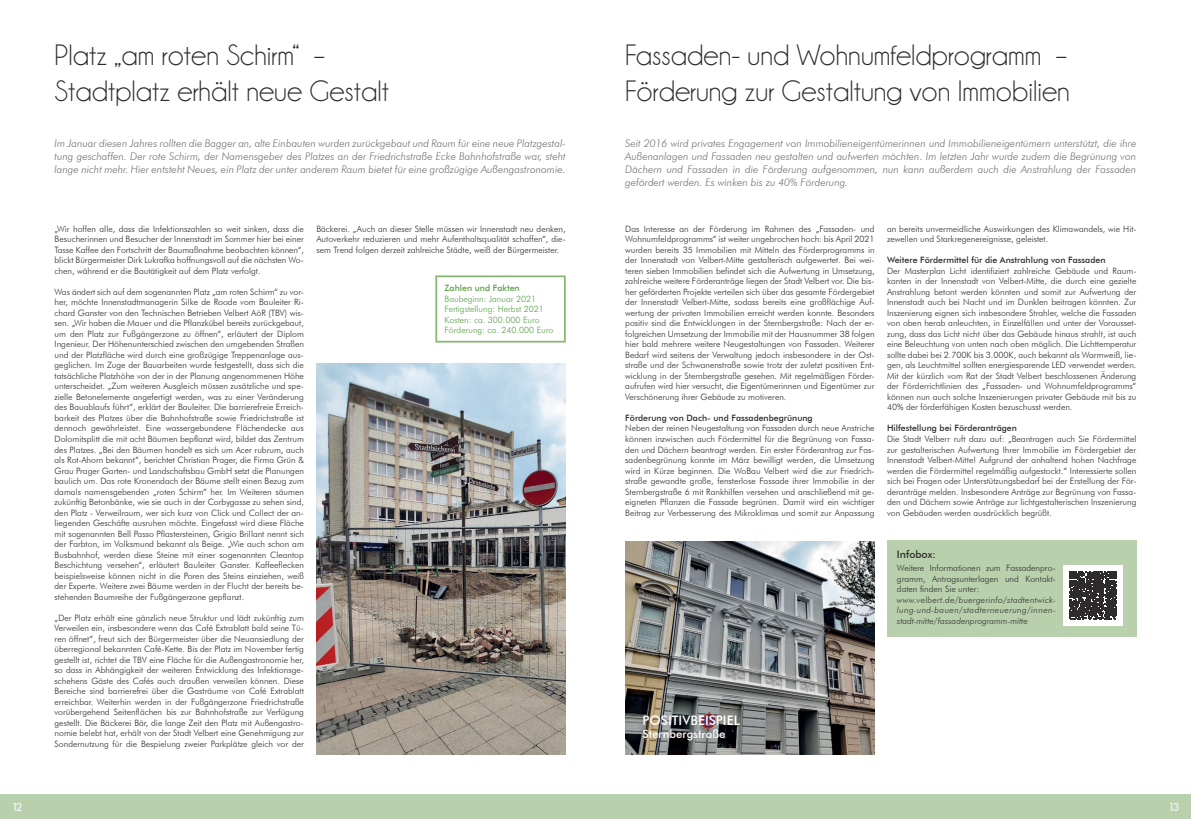
<style>
.page{position:relative;width:1191px;height:819px;background:#fff}
.page>*{position:absolute;margin:0;border:0;box-sizing:border-box;transform-origin:0 0}
.t1{font:29.75px/35.7px "Champagne&Limousines";color:#2e2b2c}
.t2{font:500 13.12px "Futura BT";color:#fff}
.t3{font:500 12.25px "Futura PT";color:#f2f3f4}
.t4{font:500 11.38px "Futura BT";color:#fff}
.t5{font:italic 300 10.5px/13.1px "Futura BT";color:#6c6d70;text-align:justify}
.t6{font:500 10.5px "Futura BT";color:#2e2b2c}
.t7{font:300 8.75px/10.5px "Futura BT";color:#2e2b2c;text-align:justify}
.t8{font:500 8.75px "Futura BT";color:#2e2b2c}
.t9{font:italic 300 8.75px/10.5px "Futura BT";color:#2e2b2c;text-align:justify}
.t10{font:300 8.75px/10.5px "Futura BT";color:#599f46}
.t11{font:500 8.75px "Futura BT";color:#599f46}
</style>
<div class="page">
<div style="left:0;top:794px;width:1191px;height:25px;background:#b8d1ac"></div>
<div style="left:887px;top:540px;width:249px;height:96px;background:#b8d1ac"></div>
<div style="left:435px;top:275px;width:131px;height:67px;border:2px solid #86b675"></div>
<img style="left:316px;top:363px;width:250px;height:391px">
<div style="left:1063px;top:565px;width:59px;height:60px;background:#fff"></div>
<svg style="left:1069px;top:571px;width:47px;height:48px;background:#423f40"></svg>
<img style="left:625px;top:541px;width:249px;height:213px">
<h1 class="t1" style="left:55px;top:37px;width:336px">Platz „am roten Schirm“ –<br>Stadtplatz erhält neue Gestalt</h1>
<h1 class="t1" style="left:625px;top:37px;width:446px">Fassaden- und Wohnumfeldprogramm –<br>Förderung zur Gestaltung von Immobilien</h1>
<p class="t5" style="left:55px;top:137px;width:512px">Im Januar diesen Jahres rollten die Bagger an, alte Einbauten wurden zurückgebaut und Raum für eine neue Platzgestal&shy;tung geschaffen. Der rote Schirm, der Namensgeber des Platzes an der Friedrichstraße Ecke Bahnhofstraße war, steht lange nicht mehr. Hier entsteht Neues, ein Platz der unter anderem Raum bietet für eine großzügige Außengastronomie.</p>
<p class="t7" style="left:55px;top:223px;width:251px">„Wir hoffen alle, dass die Infektionszahlen so weit sinken, dass die Besucherinnen und Besucher der Innenstadt im Sommer hier bei einer Tasse Kaffee den Fortschritt der Baumaßnahme beobachten können“, blickt Bürgermeister Dirk Lukrafka hoffnungsvoll auf die nächsten Wo&shy;chen, während er die Bautätigkeit auf dem Platz verfolgt.</p>
<p class="t7" style="left:55px;top:286px;width:251px">Was ändert sich auf dem sogenannten Platz „am roten Schirm“ zu vor&shy;her, möchte Innenstadtmanagerin Silke de Roode vom Bauleiter Ri&shy;chard Ganster von den Technischen Betrieben Velbert AöR (TBV) wis&shy;sen. „Wir haben die Mauer und die Pflanzkübel bereits zurückgebaut, um den Platz zur Fußgängerzone zu öffnen“, erläutert der Diplom Ingenieur. Der Höhenunterschied zwischen den umgebenden Straßen und der Platzfläche wird durch eine großzügige Treppenanlage aus&shy;geglichen. Im Zuge der Bauarbeiten wurde festgestellt, dass sich die tatsächliche Platzhöhe von der in der Planung angenommenen Höhe unterscheidet. „Zum weiteren Ausgleich müssen zusätzliche und spe&shy;zielle Betonelemente angefertigt werden, was zu einer Veränderung des Bauablaufs führt“, erklärt der Bauleiter. Die barrierefreie Erreich&shy;barkeit des Platzes über die Bahnhofstraße sowie Friedrichstraße ist dennoch gewährleistet. Eine wassergebundene Flächendecke aus Dolomitsplitt die mit acht Bäumen bepflanzt wird, bildet das Zentrum des Platzes. „Bei den Bäumen handelt es sich um Acer rubrum, auch als Rot-Ahorn bekannt“, berichtet Christian Prager, die Firma Grün &amp; Grau Prager Garten- und Landschaftsbau GmbH setzt die Planungen baulich um. Das rote Kronendach der Bäume stellt einen Bezug zum damals namensgebenden „roten Schirm“ her. Im Weiteren säumen zukünftig Betonbänke, wie sie auch in der Corbygasse zu sehen sind, den Platz - Verweilraum, wer sich kurz von Click und Collect der an&shy;liegenden Geschäfte ausruhen möchte. Eingefasst wird diese Fläche mit sogenannten Bell Passo Pflastersteinen, Grigio Brillant nennt sich der Farbton, im Volksmund bekannt als Beige. „Wie auch schon am Busbahnhof, werden diese Steine mit einer sogenannten Cleantop Beschichtung versehen“, erläutert Bauleiter Ganster. Kaffeeflecken beispielsweise können nicht in die Poren des Steins einziehen, weiß der Experte. Weitere zwei Bäume werden in der Flucht der bereits be&shy;stehenden Baumreihe der Fußgängerzone gepflanzt.</p>
<p class="t7" style="left:55px;top:612px;width:251px">„Der Platz erhält eine gänzlich neue Struktur und lädt zukünftig zum Verweilen ein, insbesondere wenn das Café Extrablatt bald seine Tü&shy;ren öffnet“, freut sich der Bürgermeister über die Neuansiedlung der überregional bekannten Café-Kette. Bis der Platz im November fertig gestellt ist, richtet die TBV eine Fläche für die Außengastronomie her, so dass in Abhängigkeit der weiteren Entwicklung des Infektionsge&shy;schehens Gäste des Cafés auch draußen verweilen können. Diese Bereiche sind barrierefrei über die Gasträume von Café Extrablatt erreichbar. Weiterhin werden in der Fußgängerzone Friedrichstraße vorübergehend Seitenflächen bis zur Bahnhofstraße zur Verfügung gestellt. Die Bäckerei Bär, die lange Zeit den Platz mit Außengastro&shy;nomie belebt hat, erhält von der Stadt Velbert eine Genehmigung zur Sondernutzung für die Bespielung zweier Parkplätze gleich vor der</p>
<p class="t7" style="left:316px;top:223px;width:251px">Bäckerei. „Auch an dieser Stelle müssen wir Innenstadt neu denken, Autoverkehr reduzieren und mehr Aufenthaltsqualität schaffen“, die&shy;sem Trend folgen derzeit zahlreiche Städte, weiß der Bürgermeister.</p>
<p class="t11" style="left:444px;top:283px;width:77px">Zahlen und Fakten</p>
<p class="t10" style="left:444px;top:293px;width:110px">Baubeginn: Januar 2021<br>Fertigstellung: Herbst 2021<br>Kosten: ca. 300.000 Euro<br>Förderung: ca. 240.000 Euro</p>
<p class="t5" style="left:625px;top:137px;width:512px">Seit 2016 wird privates Engagement von Immobilieneigentümerinnen und Immobilieneigentümern unterstützt, die ihre Außenanlagen und Fassaden neu gestalten und aufwerten möchten. Im letzten Jahr wurde zudem die Begrünung von Dächern und Fassaden in die Förderung aufgenommen, nun kann außerdem auch die Anstrahlung der Fassaden gefördert werden. Es winken bis zu 40% Förderung.</p>
<p class="t7" style="left:887px;top:223px;width:251px">an bereits unvermeidliche Auswirkungen des Klimawandels, wie Hit&shy;zewellen und Starkregenereignisse, geleistet.</p>
<p class="t8" style="left:887px;top:255px;width:220px">Weitere Fördermittel für die Anstrahlung von Fassaden</p>
<p class="t7" style="left:887px;top:265px;width:251px">Der Masterplan Licht identifiziert zahlreiche Gebäude und Raum&shy;kanten in der Innenstadt von Velbert-Mitte, die durch eine gezielte Anstrahlung betont werden könnten und somit zur Aufwertung der Innenstadt auch bei Nacht und im Dunklen beitragen könnten. Zur Inszenierung eignen sich insbesondere Strahler, welche die Fassaden von oben herab anleuchten, in Einzelfällen und unter der Vorausset&shy;zung, dass das Licht nicht über das Gebäude hinaus strahlt, ist auch eine Beleuchtung von unten nach oben möglich. Die Lichttemperatur sollte dabei bei 2.700K bis 3.000K, auch bekannt als Warmweiß, lie&shy;gen, als Leuchtmittel sollten energiesparende LED verwendet werden.<br>Mit der kürzlich vom Rat der Stadt Velbert beschlossenen Änderung der Förderrichtlinien des „Fassaden- und Wohnumfeldprogramms“ können nun auch solche Inszenierungen privater Gebäude mit bis zu 40% der förderfähigen Kosten bezuschusst werden.</p>
<p class="t8" style="left:887px;top:423px;width:131px">Hilfestellung bei Förderanträgen</p>
<p class="t7" style="left:887px;top:433px;width:251px">Die Stadt Velberr ruft dazu auf: „Beantragen auch Sie Fördermittel zur gestalterischen Aufwertung Ihrer Immobilie im Fördergebiet der Innenstadt Velbert-Mitte! Aufgrund der anhaltend hohen Nachfrage werden die Fördermittel regelmäßig aufgestockt.“ Interessierte sollen sich bei Fragen oder Unterstützungsbedarf bei der Erstellung der För&shy;deranträge melden. Insbesondere Anträge zur Begrünung von Fassa&shy;den und Dächern sowie Anträge zur lichtgestalterischen Inszenierung von Gebäuden werden ausdrücklich begrüßt.</p>
<p class="t6" style="left:897px;top:548px;width:41px">Infobox:</p>
<p class="t7" style="left:897px;top:562px;width:160px">Weitere Informationen zum Fassadenpro&shy;gramm, Antragsunterlagen und Kontakt&shy;daten finden Sie unter:</p>
<p class="t9" style="left:897px;top:594px;width:160px">www.velbert.de/buergerinfo/stadtentwick&shy;lung-und-bauen/stadterneuerung/innen&shy;stadt-mitte/fassadenprogramm-mitte</p>
<p class="t7" style="left:625px;top:223px;width:251px">Das Interesse an der Förderung im Rahmen des „Fassaden- und Wohnumfeldprogramms“ ist weiter ungebrochen hoch: bis April 2021 wurden bereits 35 Immobilien mit Mitteln des Förderprogramms in der Innenstadt von Velbert-Mitte gestalterisch aufgewertet. Bei wei&shy;teren sieben Immobilien befindet sich die Aufwertung in Umsetzung, zahlreiche weitere Förderanträge liegen der Stadt Velbert vor. Die bis&shy;her geförderten Projekte verteilen sich über das gesamte Fördergebiet der Innenstadt Velbert-Mitte, sodass bereits eine großflächige Auf&shy;wertung der privaten Immobilien erreicht werden konnte. Besonders positiv sind die Entwicklungen in der Sternbergstraße: Nach der er&shy;folgreichen Umsetzung der Immobilie mit der Hausnummer 38 folgen hier bald mehrere weitere Neugestaltungen von Fassaden. Weiterer Bedarf wird seitens der Verwaltung jedoch insbesondere in der Ost&shy;straße und der Schwanenstraße sowie trotz der zuletzt positiven Ent&shy;wicklung in der Sternbergstraße gesehen. Mit regelmäßigen Förder&shy;aufrufen wird hier versucht, die Eigentümerinnen und Eigentümer zur Verschönerung ihrer Gebäude zu motiveren.</p>
<p class="t8" style="left:625px;top:412px;width:189px">Förderung von Dach- und Fassadenbegrünung</p>
<p class="t7" style="left:625px;top:423px;width:251px">Neben der reinen Neugestaltung von Fassaden durch neue Anstriche können inzwischen auch Fördermittel für die Begrünung von Fassa&shy;den und Dächern beantragt werden. Ein erster Förderantrag zur Fas&shy;sadenbegrünung konnte im März bewilligt werden, die Umsetzung wird in Kürze beginnen. Die WoBau Velbert wird die zur Friedrich&shy;straße gewandte große, fensterlose Fassade ihrer Immobilie in der Sternbergstraße 6 mit Rankhilfen versehen und anschließend mit ge&shy;eigneten Pflanzen die Fassade begrünen. Damit wird ein wichtiger Beitrag zur Verbesserung des Mikroklimas und somit zur Anpassung</p>
<h2 class="t2" style="left:642px;top:712px;width:99px">POSITIVBEISPIEL</h2>
<h3 class="t4" style="left:642px;top:727px;width:84px">Sternbergstraße</h3>
<h3 class="t3" style="left:11px;top:799px;width:13px">12</h3>
<h3 class="t3" style="left:1168px;top:799px;width:13px">13</h3>
</div>
